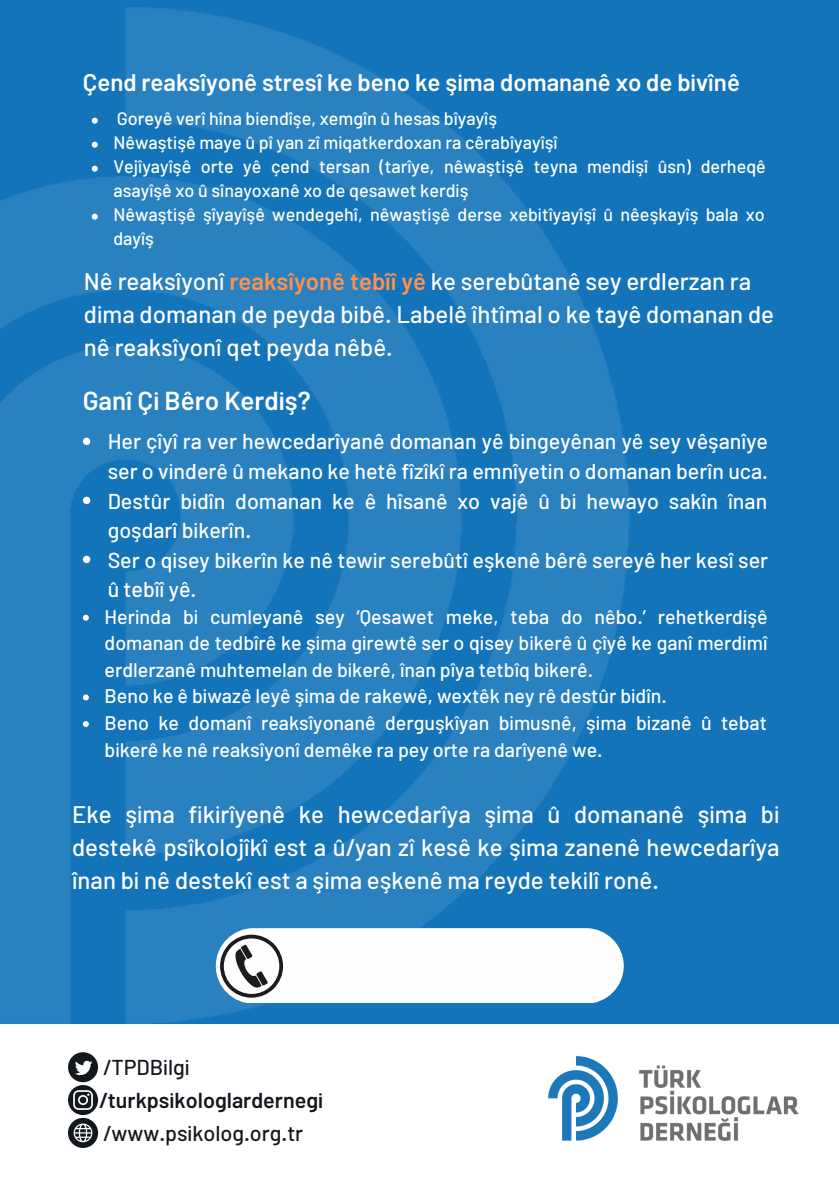
<style>
.page{position:relative;width:839px;height:1191px;background:#fff}
.page>*{position:absolute;margin:0;border:0;box-sizing:border-box;transform-origin:0 0}
.t1{font:600 26px "Barlow";color:#fff}
.t2{font:500 24px/33px "Barlow";color:#fff}
.t3{font:600 24px "Barlow";color:#fff}
.t4{font:600 21.6px "Barlow";color:#13171e}
.t5{font:500 21.6px "Barlow";color:#13171e}
.t6{font:500 21.4px/29.6px "Barlow";color:#fff}
.t7{font:500 21.4px "Barlow";color:#13171e}
.t8{font:500 19.6px/26.6px "Barlow";color:#fff}
.t9{font:500 18px/24px "Barlow";color:#fff}
.s1{font-weight:600;color:#ff914d}
</style>
<div class="page">
<div style="left:0;top:0;width:838px;height:1191px;background:#1474ba"></div>
<div style="left:0;top:1024px;width:838px;height:167px;background:#fff"></div>
<img style="left:0;top:7px;width:630px;height:1016px">
<svg style="left:68px;top:1052px;width:30px;height:96px"></svg>
<svg style="left:83px;top:438px;width:7px;height:7px"></svg>
<svg style="left:83px;top:497px;width:7px;height:7px"></svg>
<svg style="left:83px;top:556px;width:7px;height:7px"></svg>
<svg style="left:83px;top:615px;width:6px;height:6px"></svg>
<svg style="left:83px;top:695px;width:6px;height:5px"></svg>
<svg style="left:83px;top:721px;width:6px;height:6px"></svg>
<img style="left:548px;top:1056px;width:251px;height:85px">
<div style="left:216px;top:928px;width:407px;height:75px;background:#fefefe;border-radius:38px"></div>
<svg style="left:92px;top:118px;width:6px;height:6px"></svg>
<svg style="left:92px;top:142px;width:6px;height:6px"></svg>
<svg style="left:92px;top:166px;width:6px;height:6px"></svg>
<svg style="left:92px;top:214px;width:6px;height:6px"></svg>
<svg style="left:220px;top:935px;width:63px;height:63px"></svg>
<p class="t3" style="left:83px;top:67px;width:658px">Çend reaksîyonê stresî ke beno ke şima domananê xo de bivînê</p>
<p class="t9" style="left:113px;top:106px;width:654px">Goreyê verî hîna biendîşe, xemgîn û hesas bîyayîş<br>Nêwaştişê maye û pî yan zî miqatkerdoxan ra cêrabîyayîşî<br>Vejîyayîşê orte yê çend tersan (tarîye, nêwaştişê teyna mendişî ûsn) derheqê asayîşê xo û sînayoxanê xo de qesawet kerdiş<br>Nêwaştişê şîyayîşê wendegehî, nêwaştişê derse xebitîyayîşî û nêeşkayîş bala xo dayîş</p>
<p class="t2" style="left:84px;top:264px;width:691px">Nê reaksîyonî <span class="s1">reaksîyonê tebîî yê</span> ke serebûtanê sey erdlerzan ra dima domanan de peyda bibê. Labelê îhtîmal o ke tayê domanan de nê reaksîyonî qet peyda nêbê.</p>
<h1 class="t1" style="left:83px;top:384px;width:229px">Ganî Çi Bêro Kerdiş?</h1>
<p class="t6" style="left:108px;top:426px;width:662px">Her çîyî ra ver hewcedarîyanê domanan yê bingeyênan yê sey vêşanîye ser o vinderê û mekano ke hetê fîzîkî ra emnîyetin o domanan berîn uca.<br>Destûr bidîn domanan ke ê hîsanê xo vajê û bi hewayo sakîn înan goşdarî bikerîn.<br>Ser o qisey bikerîn ke nê tewir serebûtî eşkenê bêrê sereyê her kesî ser û tebîî yê.</p>
<p class="t8" style="left:105px;top:603px;width:664px">Herinda bi cumleyanê sey ‘Qesawet meke, teba do nêbo.’ rehetkerdişê domanan de tedbîrê ke şima girewtê ser o qisey bikerê û çîyê ke ganî merdimî erdlerzanê muhtemelan de bikerê, înan pîya tetbîq bikerê.<br>Beno ke ê biwazê leyê şima de rakewê, wextêk ney rê destûr bidîn.<br>Beno ke domanî reaksîyonanê derguşkîyan bimusnê, şima bizanê û tebat bikerê ke nê reaksîyonî demêke ra pey orte ra darîyenê we.</p>
<p class="t2" style="left:72px;top:796px;width:709px">Eke şima fikirîyenê ke hewcedarîya şima û domananê şima bi destekê psîkolojîkî est a û/yan zî kesê ke şima zanenê hewcedarîya înan bi nê destekî est a şima eşkenê ma reyde tekilî ronê.</p>
<p class="t5" style="left:103px;top:1054px;width:86px">/TPDBilgi</p>
<p class="t4" style="left:99px;top:1086px;width:223px">/turkpsikologlardernegi</p>
<p class="t7" style="left:103px;top:1119px;width:202px">/www.psikolog.org.tr</p>
</div>
